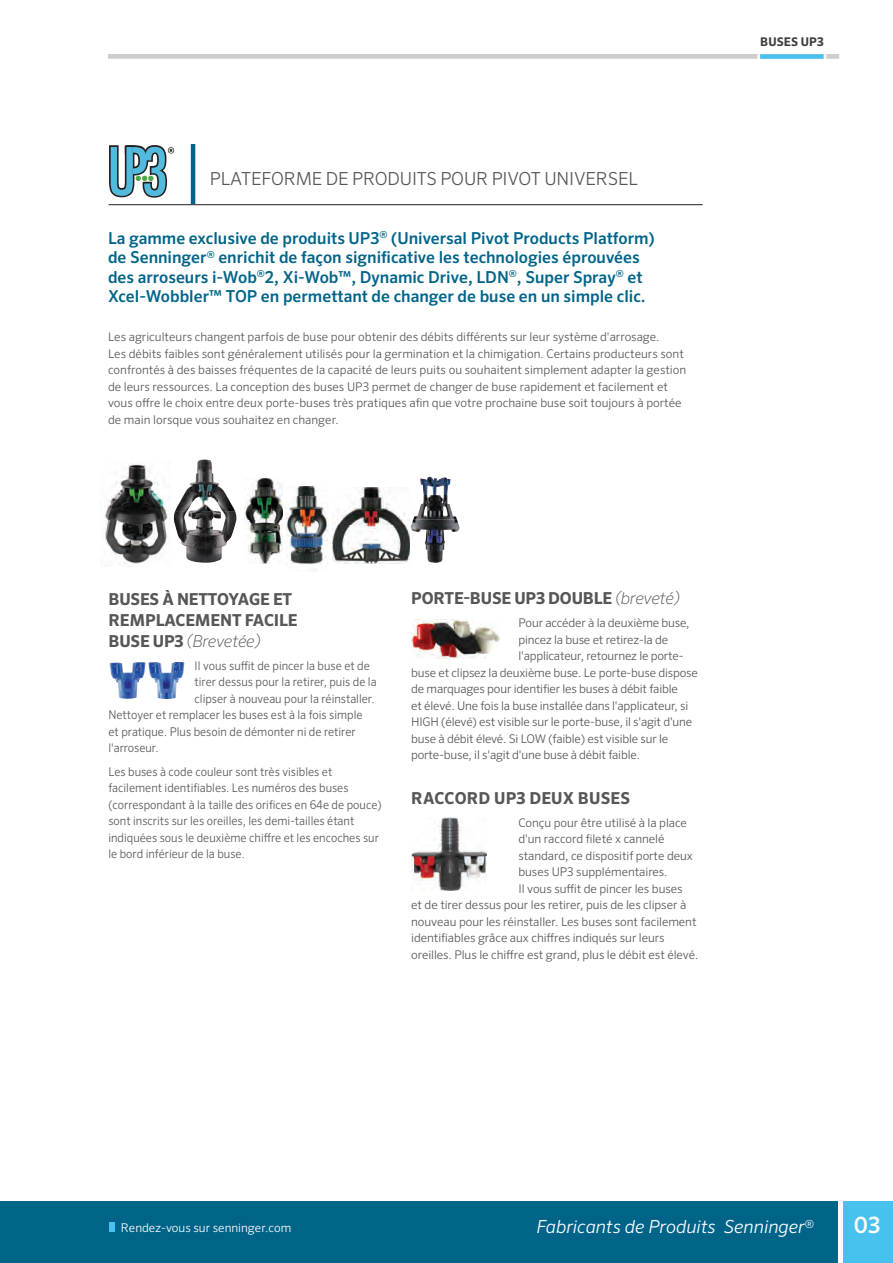
<style>
.page{position:relative;width:893px;height:1263px;background:#fff}
.page>*{position:absolute;margin:0;border:0;box-sizing:border-box;transform-origin:0 0}
.t1{font:500 22.5px "Sero Pro";color:#fff}
.t2{font:300 18px "Sero Pro";letter-spacing:-.01em;color:#565855}
.t3{font:italic 300 18px "Sero Pro";color:#fff}
.t4{font:500 16.5px/19.5px "Sero Pro";color:#006489}
.t5{font:700 16.5px/21px "Sero Pro";letter-spacing:-.01em;color:#565855}
.t6{font:700 16.5px "Sero Pro";letter-spacing:.01em;color:#565855}
.t7{font:300 12px/16.5px "Sero Pro";color:#565855}
.t8{font:300 12px/16.5px "Sero Pro";color:#565855;scale:.95 1}
.t9{font:300 12px "Sero Pro";color:#fff}
.t10{font:700 12px "Sero Pro";letter-spacing:.01em;color:#3e3e3f}
.s1{font-weight:200;font-style:italic}
.s2{font-style:normal}
</style>
<div class="page">
<hr style="left:0;top:1201px;width:3px;height:62px;background:#006489">
<div style="left:3px;top:1201px;width:835px;height:62px;background:#006489"></div>
<div style="left:109px;top:1222px;width:6px;height:10px;background:#48c1ef"></div>
<div style="left:843px;top:1201px;width:50px;height:62px;background:#48c1ef"></div>
<div style="left:108px;top:54px;width:731px;height:5px;background:#d0cecc"></div>
<svg style="left:757px;top:54px;width:3px;height:5px"></svg>
<div style="left:760px;top:54px;width:64px;height:5px;background:#48c1ef"></div>
<img style="left:285px;top:486px;width:43px;height:85px">
<hr style="left:109px;top:204px;width:594px;height:1px;background:#231f20">
<hr style="left:191px;top:144px;width:4px;height:60px;background:#006489">
<img style="left:413px;top:477px;width:44px;height:43px">
<img style="left:411px;top:520px;width:34px;height:43px">
<img style="left:174px;top:459px;width:62px;height:104px">
<img style="left:412px;top:817px;width:74px;height:73px">
<img style="left:411px;top:619px;width:89px;height:40px">
<img style="left:148px;top:662px;width:37px;height:37px">
<img style="left:109px;top:662px;width:37px;height:37px">
<img style="left:333px;top:487px;width:77px;height:76px">
<img style="left:105px;top:463px;width:66px;height:101px">
<img style="left:244px;top:478px;width:39px;height:86px">
<svg style="left:109px;top:145px;width:65px;height:53px"></svg>
<h2 class="t2" style="left:210px;top:168px;width:430px">PLATEFORME DE PRODUITS POUR PIVOT UNIVERSEL</h2>
<p class="t4" style="left:108px;top:228px;width:548px">La gamme exclusive de produits UP3<sup>®</sup> (Universal Pivot Products Platform) de Senninger<sup>®</sup> enrichit de façon significative les technologies éprouvées des arroseurs i-Wob<sup>®</sup>2, Xi-Wob™, Dynamic Drive, LDN<sup>®</sup>, Super Spray<sup>®</sup> et Xcel-Wobbler™ TOP en permettant de changer de buse en un simple clic.</p>
<p class="t7" style="left:108px;top:329px;width:580px">Les agriculteurs changent parfois de buse pour obtenir des débits différents sur leur système d'arrosage.<br>Les débits faibles sont généralement utilisés pour la germination et la chimigation. Certains producteurs sont confrontés à des baisses fréquentes de la capacité de leurs puits ou souhaitent simplement adapter la gestion de leurs ressources. La conception des buses UP3 permet de changer de buse rapidement et facilement et vous offre le choix entre deux porte-buses très pratiques afin que votre prochaine buse soit toujours à portée de main lorsque vous souhaitez en changer.</p>
<p class="t10" style="left:760px;top:35px;width:65px">BUSES UP3</p>
<h3 class="t5" style="left:109px;top:588px;width:190px">BUSES À NETTOYAGE ET<br>REMPLACEMENT FACILE<br>BUSE UP3 <span class="s1">(Brevetée)</span></h3>
<p class="t8" style="left:195px;top:657px;width:186px">Il vous suffit de pincer la buse et de</p>
<p class="t8" style="left:195px;top:674px;width:193px">tirer dessus pour la retirer, puis de la</p>
<p class="t8" style="left:195px;top:690px;width:191px">clipser à nouveau pour la ré installer.</p>
<p class="t8" style="left:108px;top:707px;width:269px">Nettoyer et remplacer les buses est à la fois simple</p>
<p class="t8" style="left:108px;top:723px;width:262px">et pratique. Plus besoin de dé monter ni de retirer</p>
<p class="t8" style="left:108px;top:740px;width:54px">l'arroseur.</p>
<p class="t8" style="left:108px;top:763px;width:289px">Les buses à code couleur sont trè s visibles et facilement identifiables. Les numé ros des buses (correspondant à la taille des orifices en 64e de pouce) sont inscrits sur les oreilles, les demi-tailles é tant indiqué es sous le deuxiè me chiffre et les encoches sur le bord infé rieur de la buse.</p>
<h3 class="t5" style="left:411px;top:588px;width:270px">PORTE-BUSE UP3 DOUBLE <span class="s1">(breveté)</span></h3>
<p class="t7" style="left:518px;top:615px;width:173px">Pour accé der à la deuxiè me buse,</p>
<p class="t7" style="left:518px;top:631px;width:151px">pincez la buse et retirez-la de</p>
<p class="t7" style="left:518px;top:648px;width:167px">l'applicateur, retournez le porte-</p>
<p class="t7" style="left:411px;top:664px;width:288px">buse et clipsez la deuxiè me buse. Le porte-buse dispose</p>
<p class="t7" style="left:411px;top:681px;width:268px">de marquages pour identifier les buses à dé bit faible</p>
<p class="t7" style="left:411px;top:697px;width:279px">et élevé. Une fois la buse installé e dans l'applicateur, si</p>
<p class="t7" style="left:411px;top:714px;width:283px">HIGH (é levé ) est visible sur le porte-buse, il s'agit d'une</p>
<p class="t7" style="left:411px;top:730px;width:259px">buse à dé bit é levé . Si LOW (faible) est visible sur le</p>
<p class="t7" style="left:411px;top:747px;width:230px">porte-buse, il s'agit d'une buse à dé bit faible.</p>
<h3 class="t6" style="left:411px;top:788px;width:220px">RACCORD UP3 DEUX BUSES</h3>
<p class="t7" style="left:518px;top:814px;width:170px">Conç u pour ê tre utilisé à la place</p>
<p class="t7" style="left:518px;top:831px;width:148px">d'un raccord fileté x cannelé</p>
<p class="t7" style="left:518px;top:847px;width:176px">standard, ce dispositif porte deux</p>
<p class="t7" style="left:518px;top:864px;width:151px">buses UP3 supplé mentaires.</p>
<p class="t7" style="left:518px;top:880px;width:166px">Il vous suffit de pincer les buses</p>
<p class="t7" style="left:411px;top:897px;width:277px">et de tirer dessus pour les retirer, puis de les clipser à</p>
<p class="t7" style="left:411px;top:913px;width:287px">nouveau pour les ré installer. Les buses sont facilement</p>
<p class="t7" style="left:411px;top:930px;width:255px">identifiables grâ ce aux chiffres indiqués sur leurs</p>
<p class="t7" style="left:411px;top:946px;width:289px">oreilles. Plus le chiffre est grand, plus le dé bit est é levé .</p>
<p class="t9" style="left:121px;top:1220px;width:172px">Rendez-vous sur senninger.com</p>
<h2 class="t3" style="left:536px;top:1216px;width:279px">Fabricants de Produits Senninger<span class="s2">®</span></h2>
<h1 class="t1" style="left:854px;top:1211px;width:28px">03</h1>
</div>
